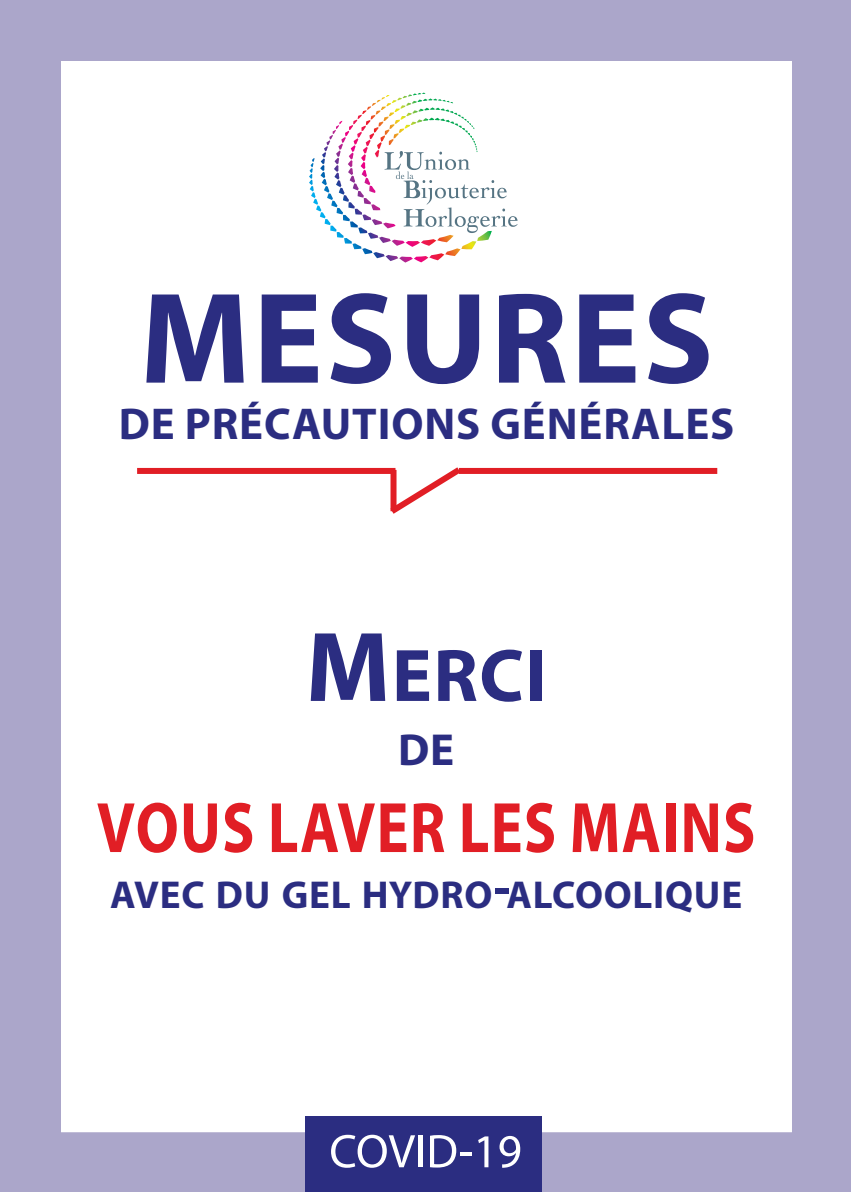
<style>
.page{position:relative;width:851px;height:1192px;background:#fff}
.page>*{position:absolute;margin:0;border:0;box-sizing:border-box;transform-origin:0 0}
.t1{font:700 130.6px "Myriad Pro";letter-spacing:.02em;color:#2b2d81}
.t2{font:700 75px "Myriad Pro";color:#2b2d81}
.t3{font:700 72px "Myriad Pro";letter-spacing:.02em;color:#e11e25;scale:.83 1}
.t4{font:700 45px "Myriad Pro";color:#2b2d81}
.t5{font:700 44.8px "Myriad Pro";letter-spacing:.02em;color:#2b2d81}
.t6{font:700 39px "Myriad Pro";letter-spacing:.02em;color:#2b2d81}
.s1{font-size:100px}
.s2{font-size:52px}
</style>
<div class="page">
<div style="left:1px;top:1px;width:849px;height:1190px;border:60px solid #aba6ca"></div>
<svg style="left:309px;top:93px;width:208px;height:169px"></svg>
<div style="left:305px;top:1116px;width:237px;height:75px;background:#2b2d81"></div>
<svg style="left:331px;top:1134px;width:84px;height:33px"></svg>
<hr style="left:418px;top:1135px;width:4px;height:31px;background:#fff">
<svg style="left:430px;top:1135px;width:41px;height:32px"></svg>
<svg style="left:478px;top:1136px;width:10px;height:30px"></svg>
<svg style="left:499px;top:1135px;width:21px;height:32px"></svg>
<div style="left:137px;top:468px;width:258px;height:6px;background:#e11e25"></div>
<div style="left:459px;top:468px;width:258px;height:6px;background:#e11e25"></div>
<svg style="left:383px;top:467px;width:84px;height:47px"></svg>
<h1 class="t1" style="left:140px;top:261px;width:575px">MESURES</h1>
<p class="t5" style="left:119px;top:397px;width:617px">DE PRÉCAUTIONS GÉNÉRALES</p>
<h2 class="t2" style="left:305px;top:631px;width:242px"><span class="s1">M</span>ERCI</h2>
<p class="t4" style="left:398px;top:723px;width:58px">DE</p>
<h3 class="t3" style="left:97px;top:785px;width:794px">VOUS LAVER LES MAINS</h3>
<p class="t6" style="left:110px;top:871px;width:633px">AVEC DU GEL HYDRO<span class="s2">-</span>ALCOOLIQUE</p>
</div>
